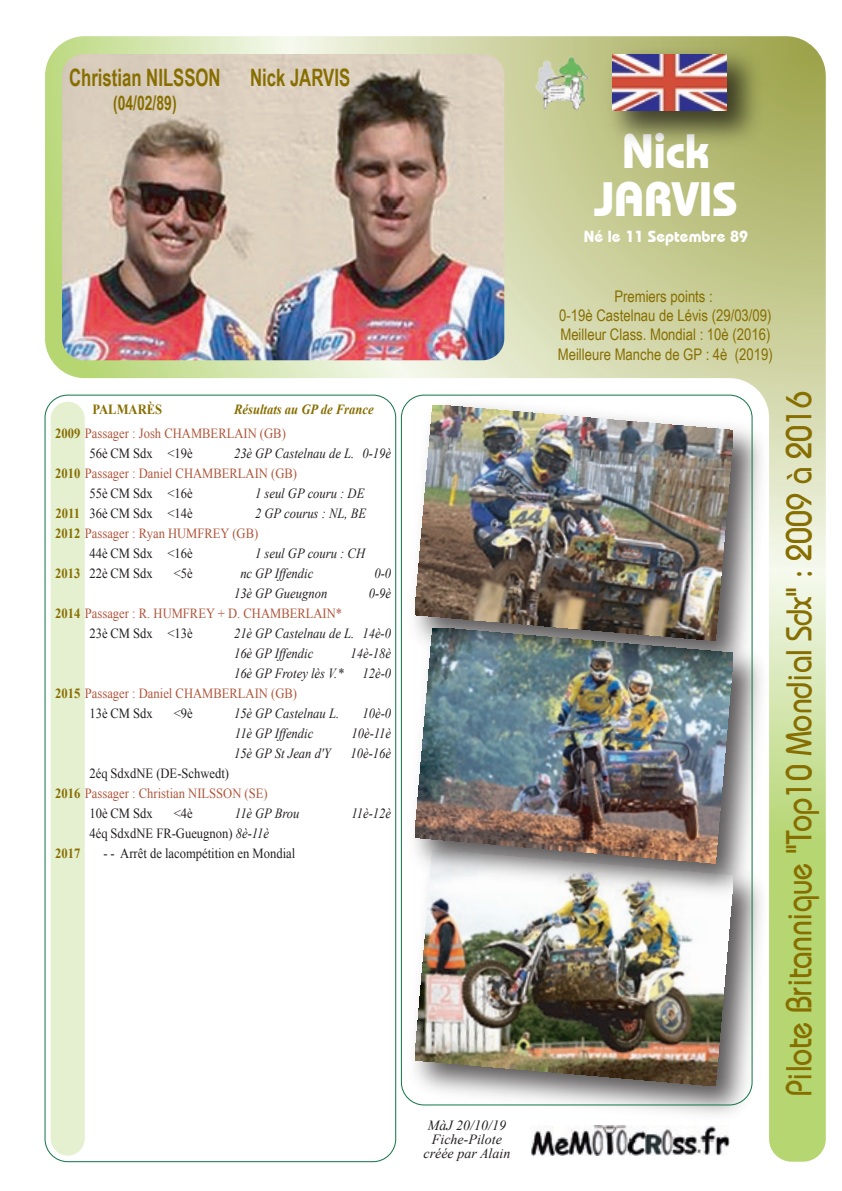
<style>
.page{position:relative;width:842px;height:1191px;background:#fff}
.page>*{position:absolute;margin:0;border:0;box-sizing:border-box;transform-origin:0 0}
.t1{font:700 48px/48px "Bauhaus IT Cby BT";color:#fff;text-align:center}
.t2{font:36px "Bauhaus";color:#876e00;scale:.85 1}
.t3{font:700 24px "Arial Narrow";color:#876e00;scale:.85 1}
.t4{font:700 20px "Arial Narrow";color:#876e00;scale:.85 1}
.t5{font:16px/19.2px "Arial Narrow";color:#876e00;text-align:center}
.t6{font:700 16px "Bauhaus IT Cby BT";color:#fff}
.t7{font:italic 14px/20px "Times New Roman";color:#231f20;scale:.9 1}
.t8{font:14px/20px "Times New Roman";color:#b0553b;scale:.9 1}
.t9{font:14px "Times New Roman";color:#231f20;scale:.9 1}
.t10{font:italic 14px/14px "Times New Roman";color:#231f20;text-align:center}
.t11{font:italic 700 14px "Times New Roman";color:#876e00;scale:.9 1}
.t12{font:700 14px "Times New Roman";color:#876e00;scale:.9 1}
.s1{font-weight:700;color:#876e00}
.s2{color:#231f20}
.s3{font-style:italic}
</style>
<div class="page">
<img style="left:45px;top:36px;width:781px;height:1125px">
<img style="left:531px;top:1125px;width:198px;height:30px">
<img style="left:596px;top:37px;width:176px;height:120px">
<img style="left:613px;top:54px;width:113px;height:57px">
<img style="left:533px;top:54px;width:57px;height:57px">
<h3 class="t3" style="left:69px;top:64px;width:332px">Christian NILSSON Nick JARVIS</h3>
<h3 class="t4" style="left:113px;top:92px;width:76px">(04/02/89)</h3>
<p class="t12" style="left:92px;top:400px;width:79px">PALMARÈS</p>
<p class="t11" style="left:234px;top:400px;width:157px">Résultats au GP de France</p>
<p class="t8" style="left:89px;top:423px;width:220px;text-indent:-34px"><span class="s1">2009</span> Passager : Josh CHAMBERLAIN (GB)<br><span class="s2">56è CM Sdx &lt;19è</span></p>
<p class="t7" style="left:234px;top:443px;width:176px">23è GP Castelnau de L. 0-19è</p>
<p class="t8" style="left:55px;top:463px;width:270px"><span class="s1">2010</span> Passager : Daniel CHAMBERLAIN (GB)</p>
<p class="t9" style="left:89px;top:483px;width:116px">55è CM Sdx &lt;16è</p>
<p class="t7" style="left:255px;top:483px;width:123px">1 seul GP couru : DE</p>
<p class="t9" style="left:89px;top:503px;width:116px">36è CM Sdx &lt;14è</p>
<p class="t7" style="left:255px;top:503px;width:125px">2 GP courus : NL, BE</p>
<p class="t8" style="left:55px;top:523px;width:227px"><span class="s1">2012</span> Passager : Ryan HUMFREY (GB)</p>
<p class="t9" style="left:89px;top:543px;width:116px">44è CM Sdx &lt;16è</p>
<p class="t7" style="left:255px;top:543px;width:124px">1 seul GP couru : CH</p>
<p class="t9" style="left:89px;top:563px;width:72px">22è CM Sdx</p>
<p class="t9" style="left:174px;top:563px;width:23px">&lt;5è</p>
<p class="t7" style="left:240px;top:563px;width:83px">nc GP Iffendic</p>
<p class="t7" style="left:374px;top:563px;width:20px">0-0</p>
<p class="t7" style="left:234px;top:583px;width:105px">13è GP Gueugnon</p>
<p class="t7" style="left:369px;top:583px;width:26px">0-9è</p>
<p class="t8" style="left:89px;top:603px;width:282px;text-indent:-34px"><span class="s1">2014</span> Passager : R. HUMFREY + D. CHAMBERLAIN*<br><span class="s2">23è CM Sdx &lt;13è</span></p>
<p class="t12" style="left:56px;top:503px;width:29px">2011</p>
<p class="t12" style="left:55px;top:563px;width:29px">2013</p>
<p class="t7" style="left:234px;top:623px;width:176px">21è GP Castelnau de L. 14è-0<br>16è GP Iffendic</p>
<p class="t7" style="left:351px;top:643px;width:47px">14è-18è</p>
<p class="t7" style="left:234px;top:663px;width:123px">16è GP Frotey lès V.*</p>
<p class="t7" style="left:362px;top:663px;width:33px">12è-0</p>
<p class="t8" style="left:89px;top:683px;width:232px;text-indent:-34px"><span class="s1">2015</span> Passager : Daniel CHAMBERLAIN (GB)<br><span class="s2">13è CM Sdx</span></p>
<p class="t9" style="left:174px;top:703px;width:23px">&lt;9è</p>
<p class="t7" style="left:234px;top:703px;width:118px">15è GP Castelnau L.</p>
<p class="t7" style="left:362px;top:703px;width:33px">10è-0</p>
<p class="t7" style="left:235px;top:723px;width:89px">11è GP Iffendic</p>
<p class="t7" style="left:351px;top:723px;width:46px">10è-11è</p>
<p class="t7" style="left:234px;top:743px;width:109px">15è GP St Jean d'Y</p>
<p class="t7" style="left:351px;top:743px;width:47px">10è-16è</p>
<p class="t9" style="left:89px;top:763px;width:157px">2éq SdxdNE (DE-Schwedt)</p>
<p class="t8" style="left:55px;top:783px;width:238px"><span class="s1">2016</span> Passager : Christian NILSSON (SE)</p>
<p class="t9" style="left:89px;top:803px;width:72px">10è CM Sdx</p>
<p class="t9" style="left:174px;top:803px;width:23px">&lt;4è</p>
<p class="t7" style="left:235px;top:803px;width:73px">11è GP Brou</p>
<p class="t7" style="left:351px;top:803px;width:46px">11è-12è</p>
<p class="t9" style="left:89px;top:823px;width:201px">4éq SdxdNE FR-Gueugnon) <span class="s3">8è-11è</span></p>
<p class="t9" style="left:103px;top:843px;width:215px">- - Arrêt de lacompétition en Mondial</p>
<p class="t12" style="left:55px;top:843px;width:29px">2017</p>
<p class="t10" style="left:423px;top:1118px;width:88px">MàJ 20/10/19<br>Fiche-Pilote créée par Alain</p>
<h1 class="t1" style="left:594px;top:127px;width:146px">Nick<br>JARVIS</h1>
<p class="t6" style="left:584px;top:226px;width:166px">Né le 11 Septembre 89</p>
<p class="t5" style="left:558px;top:286px;width:216px">Premiers points :<br>0-19è Castelnau de Lévis (29/03/09)<br>Meilleur Class. Mondial : 10è (2016)<br>Meilleure Manche de GP : 4è (2019)</p>
<h2 class="t2" style="left:776px;top:1096px;width:832px;rotate:-90deg">Pilote Britannique "Top10 Mondial Sdx" : 2009 à 2016</h2>
</div>
